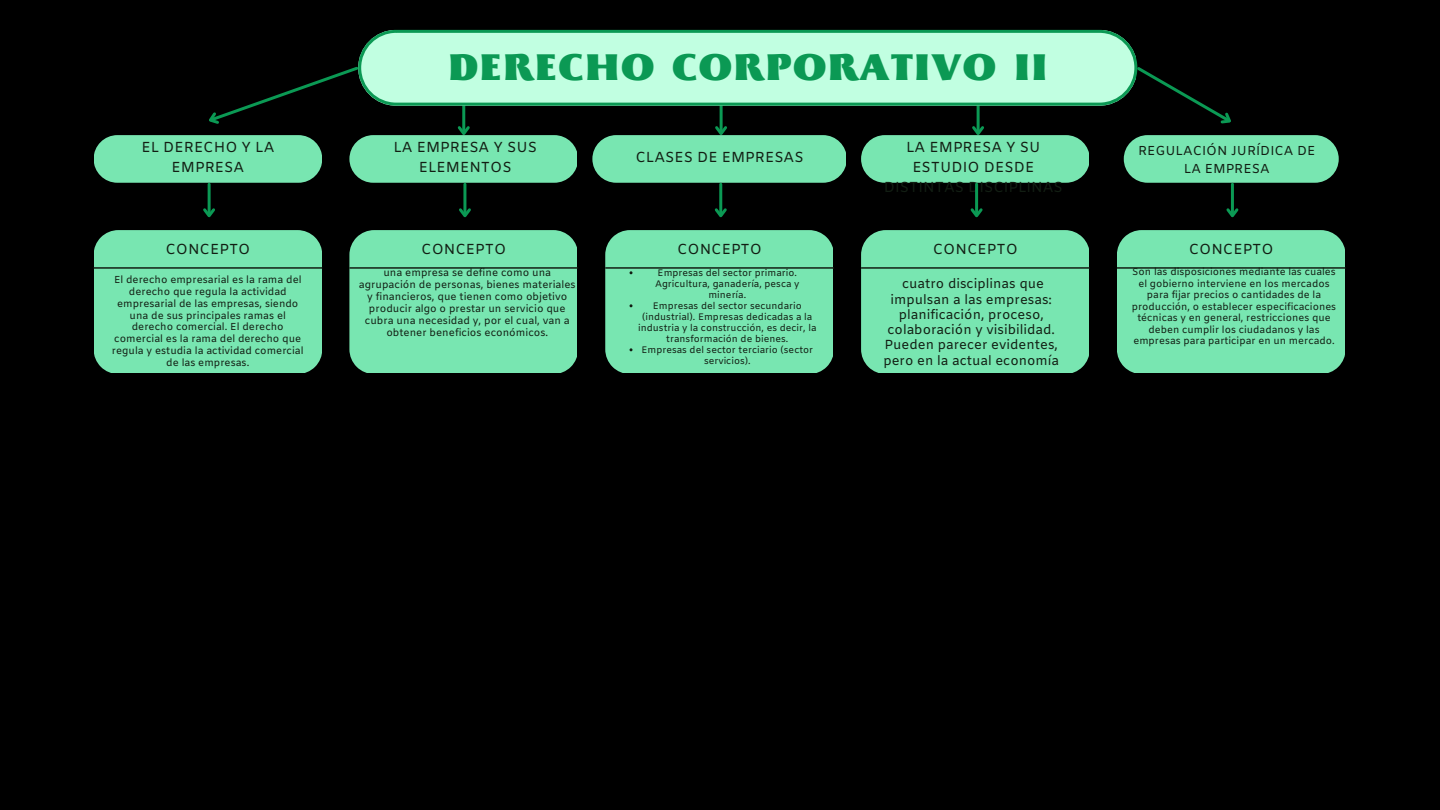
<style>
.page{position:relative;width:1440px;height:810px;background:#000}
.page>*{position:absolute;margin:0;border:0;box-sizing:border-box;transform-origin:0 0}
.t1{font:900 37.2px "Beatrix Antiqua";letter-spacing:.035em;color:#0b9954}
.t2{font:14.5px/20.2px "Amiko";color:#121e13;text-align:center}
.t3{font:13.1px/15.3px "Amiko";color:#121e13;text-align:center}
.t4{font:13px/18px "Amiko";color:#121e13;text-align:center}
.t5{font:10.3px/11.9px "Amiko";color:#121e13;text-align:center}
.t6{font:10.1px/11.8px "Amiko";color:#121e13;text-align:center}
.t7{font:9.9px/11.5px "Amiko";color:#121e13;text-align:center}
.t8{font:9.5px/11px "Amiko";color:#121e13;text-align:center}
</style>
<div class="page">
<svg style="left:209px;top:66px;width:149px;height:58px"></svg>
<svg style="left:1137px;top:64px;width:94px;height:60px"></svg>
<hr style="left:462px;top:104px;width:3px;height:29px;background:#0b9954">
<svg style="left:457px;top:123px;width:13px;height:12px"></svg>
<hr style="left:720px;top:104px;width:3px;height:29px;background:#0b9954">
<hr style="left:977px;top:104px;width:3px;height:29px;background:#0b9954">
<svg style="left:972px;top:123px;width:12px;height:12px"></svg>
<div style="left:94px;top:135px;width:227px;height:48px;background:#78e6b1;border-radius:24px"></div>
<div style="left:349px;top:135px;width:228px;height:48px;background:#78e6b1;border-radius:24px"></div>
<hr style="left:208px;top:184px;width:3px;height:31px;background:#0b9954">
<svg style="left:203px;top:206px;width:12px;height:12px"></svg>
<hr style="left:463px;top:184px;width:3px;height:31px;background:#0b9954">
<svg style="left:459px;top:206px;width:12px;height:12px"></svg>
<div style="left:94px;top:230px;width:227px;height:143px;background:#78e6b1"></div>
<div style="left:349px;top:230px;width:228px;height:143px;background:#78e6b1"></div>
<hr style="left:94px;top:267px;width:228px;height:2px;background:#121e13">
<hr style="left:349px;top:267px;width:229px;height:2px;background:#121e13">
<svg style="left:358px;top:30px;width:779px;height:76px;background:#aef1d0"></svg>
<svg style="left:592px;top:123px;width:254px;height:60px"></svg>
<hr style="left:719px;top:184px;width:3px;height:31px;background:#0b9954">
<svg style="left:714px;top:206px;width:13px;height:12px"></svg>
<hr style="left:605px;top:267px;width:229px;height:2px;background:#121e13">
<div style="left:605px;top:230px;width:228px;height:143px;background:#78e6b1"></div>
<div style="left:861px;top:135px;width:228px;height:48px;background:#78e6b1;border-radius:24px"></div>
<hr style="left:975px;top:184px;width:3px;height:31px;background:#0b9954">
<svg style="left:970px;top:206px;width:13px;height:12px"></svg>
<div style="left:861px;top:230px;width:228px;height:143px;background:#78e6b1"></div>
<hr style="left:861px;top:267px;width:229px;height:2px;background:#121e13">
<div style="left:1124px;top:135px;width:215px;height:48px;background:#78e6b1;border-radius:24px"></div>
<hr style="left:1231px;top:184px;width:3px;height:31px;background:#0b9954">
<svg style="left:1226px;top:208px;width:13px;height:10px"></svg>
<div style="left:1117px;top:230px;width:228px;height:143px;background:#78e6b1"></div>
<hr style="left:1117px;top:267px;width:229px;height:2px;background:#121e13">
<h1 class="t1" style="left:448px;top:44px;width:601px">DERECHO CORPORATIVO II</h1>
<h2 class="t2" style="left:141px;top:138px;width:135px">EL DERECHO Y LA<br>EMPRESA</h2>
<h2 class="t2" style="left:394px;top:138px;width:145px">LA EMPRESA Y SUS<br>ELEMENTOS</h2>
<h2 class="t2" style="left:636px;top:148px;width:170px">CLASES DE EMPRESAS</h2>
<h2 class="t2" style="left:884px;top:138px;width:180px">LA EMPRESA Y SU<br>ESTUDIO DESDE<br>DISTINTAS DISCIPLINAS</h2>
<h3 class="t4" style="left:1138px;top:142px;width:179px">REGULACIÓN JURÍDICA DE<br>LA EMPRESA</h3>
<h2 class="t2" style="left:165px;top:241px;width:87px">CONCEPTO</h2>
<h2 class="t2" style="left:421px;top:241px;width:87px">CONCEPTO</h2>
<h2 class="t2" style="left:677px;top:241px;width:87px">CONCEPTO</h2>
<h2 class="t2" style="left:933px;top:241px;width:87px">CONCEPTO</h2>
<h2 class="t2" style="left:1189px;top:241px;width:87px">CONCEPTO</h2>
<p class="t6" style="left:112px;top:275px;width:193px">El derecho empresarial es la rama del derecho que regula la actividad empresarial de las empresas, siendo una de sus principales ramas el derecho comercial. El derecho comercial es la rama del derecho que regula y estudia la actividad comercial de las empresas.</p>
<p class="t5" style="left:359px;top:268px;width:218px">una empresa se define como una agrupación de personas, bienes materiales y financieros, que tienen como objetivo producir algo o prestar un servicio que cubra una necesidad y, por el cual, van a obtener beneficios económicos.</p>
<p class="t8" style="left:638px;top:268px;width:180px">Empresas del sector primario.<br>Agricultura, ganadería, pesca y minería.<br>Empresas del sector secundario (industrial). Empresas dedicadas a la industria y la construcción, es decir, la transformación de bienes.<br>Empresas del sector terciario (sector servicios).</p>
<h3 class="t3" style="left:883px;top:277px;width:177px">cuatro disciplinas que impulsan a las empresas: planificación, proceso, colaboración y visibilidad.<br>Pueden parecer evidentes, pero en la actual economía</h3>
<p class="t7" style="left:1132px;top:267px;width:206px">Son las disposiciones mediante las cuales el gobierno interviene en los mercados para fijar precios o cantidades de la producción, o establecer especificaciones técnicas y en general, restricciones que deben cumplir los ciudadanos y las empresas para participar en un mercado.</p>
</div>
